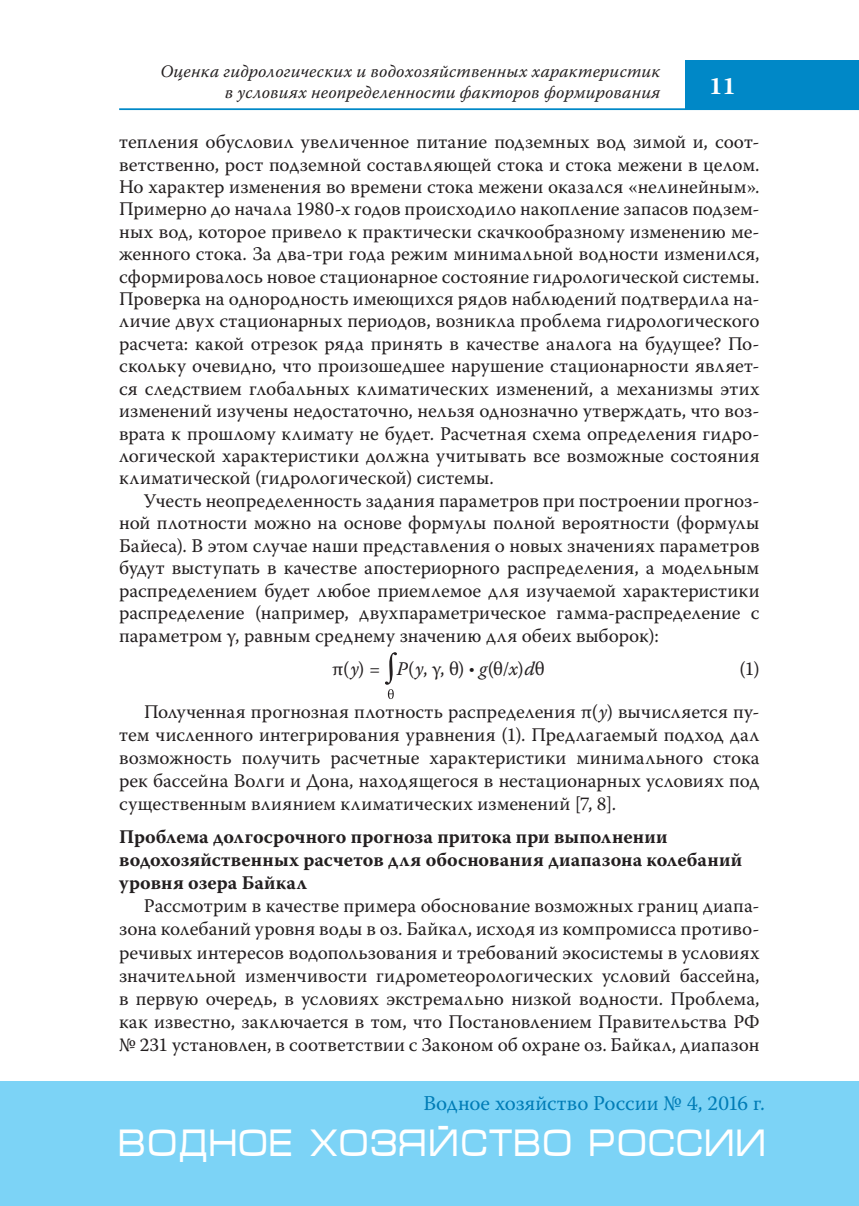
<style>
.page{position:relative;width:859px;height:1206px;background:#fff}
.page>*{position:absolute;margin:0;border:0;box-sizing:border-box;transform-origin:0 0}
.t1{font:38.5px "Micra";color:#fff;scale:.81 1}
.t2{font:700 24.5px "Warnock Pro";color:#fff}
.t3{font:21px "Warnock Pro";color:#007cb6}
.t4{font:19.25px/22.4px "Warnock Pro";letter-spacing:.005em;color:#231f20;text-align:justify}
.t5{font:700 19.25px/23.1px "Warnock Pro";color:#231f20}
.t6{font:italic 17.5px/21px "Warnock Pro";letter-spacing:.01em;color:#231f20;text-align:right}
.s1{font-style:italic}
.s2{font-family:"Myriad Pro"}
</style>
<div class="page">
<hr style="left:119px;top:108px;width:739px;height:2px;background:#0088c7">
<div style="left:685px;top:60px;width:173px;height:50px;background:#0088c7"></div>
<div style="left:0;top:1081px;width:858px;height:124px;background:#7cd3f6"></div>
<svg style="left:385px;top:652px;width:12px;height:47px"></svg>
<p class="t6" style="left:160px;top:61px;width:501px">Оценка гидрологических и водохозяйственных характеристик в условиях неопределенности факторов формирования</p>
<p class="t2" style="left:708px;top:71px;width:28px">11</p>
<p class="t4" style="left:119px;top:130px;width:641px">тепления обусловил увеличенное питание подземных вод зимой и, соот&shy;ветственно, рост подземной составляющей стока и стока межени в целом.<br>Но характер изменения во времени стока межени оказался «нелинейным».<br>Примерно до начала 1980-х годов происходило накопление запасов подзем&shy;ных вод, которое привело к практически скачкообразному изменению ме&shy;женного стока. За два-три года режим минимальной водности изменился, сформировалось новое стационарное состояние гидрологической системы.<br>Проверка на однородность имеющихся рядов наблюдений подтвердила на&shy;личие двух стационарных периодов, возникла проблема гидрологического расчета: какой отрезок ряда принять в качестве аналога на будущее? По&shy;скольку очевидно, что произошедшее нарушение стационарности являет&shy;ся следствием глобальных климатических изменений, а механизмы этих изменений изучены недостаточно, нельзя однозначно утверждать, что воз&shy;врата к прошлому климату не будет. Расчетная схема определения гидро&shy;логической характеристики должна учитывать все возможные состояния климатической (гидрологической) системы.</p>
<p class="t4" style="left:119px;top:489px;width:641px;text-indent:25px">Учесть неопределенность задания параметров при построении прогноз&shy;ной плотности можно на основе формулы полной вероятности (формулы Байеса). В этом случае наши представления о новых значениях параметров будут выступать в качестве апостериорного распределения, а модельным распределением будет любое приемлемое для изучаемой характеристики распределение (например, двухпараметрическое гамма-распределение с параметром γ, равным среднему значению для обеих выборок):</p>
<p class="t4" style="left:332px;top:656px;width:214px">π(<span class="s1">y</span>) = <span class="s1">P</span>(<span class="s1">y</span>, γ, θ) <span class="s2">•</span> <span class="s1">g</span>(θ/<span class="s1">x</span>)<span class="s1">d</span>θ</p>
<p class="t4" style="left:739px;top:656px;width:22px">(1)</p>
<p class="t4" style="left:119px;top:699px;width:641px;line-height:23.1px;text-indent:25px">Полученная прогнозная плотность распределения π(<span class="s1">y</span>) вычисляется пу&shy;тем численного интегрирования уравнения (1). Предлагаемый подход дал возможность получить расчетные характеристики минимального стока рек бассейна Волги и Дона, находящегося в нестационарных условиях под существенным влиянием климатических изменений [7, 8].</p>
<p class="t5" style="left:119px;top:824px;width:624px">Проблема долгосрочного прогноза притока при выполнении водохозяйственных расчетов для обоснования диапазона колебаний уровня озера Байкал</p>
<p class="t4" style="left:119px;top:894px;width:641px;line-height:23.1px;text-indent:25px">Рассмотрим в качестве примера обоснование возможных границ диапа&shy;зона колебаний уровня воды в оз. Байкал, исходя из компромисса противо&shy;речивых интересов водопользования и требований экосистемы в условиях значительной изменчивости гидрометеорологических условий бассейна, в первую очередь, в условиях экстремально низкой водности. Проблема, как известно, заключается в том, что Постановлением Правительства РФ № 231 установлен, в соответствии с Законом об охране оз. Байкал, диапазон</p>
<p class="t3" style="left:423px;top:1090px;width:343px">Водное хозяйство России № 4, 2016 г.</p>
<h1 class="t1" style="left:119px;top:1122px;width:801px">ВОДНОЕ ХОЗЯЙСТВО РОССИИ</h1>
</div>
